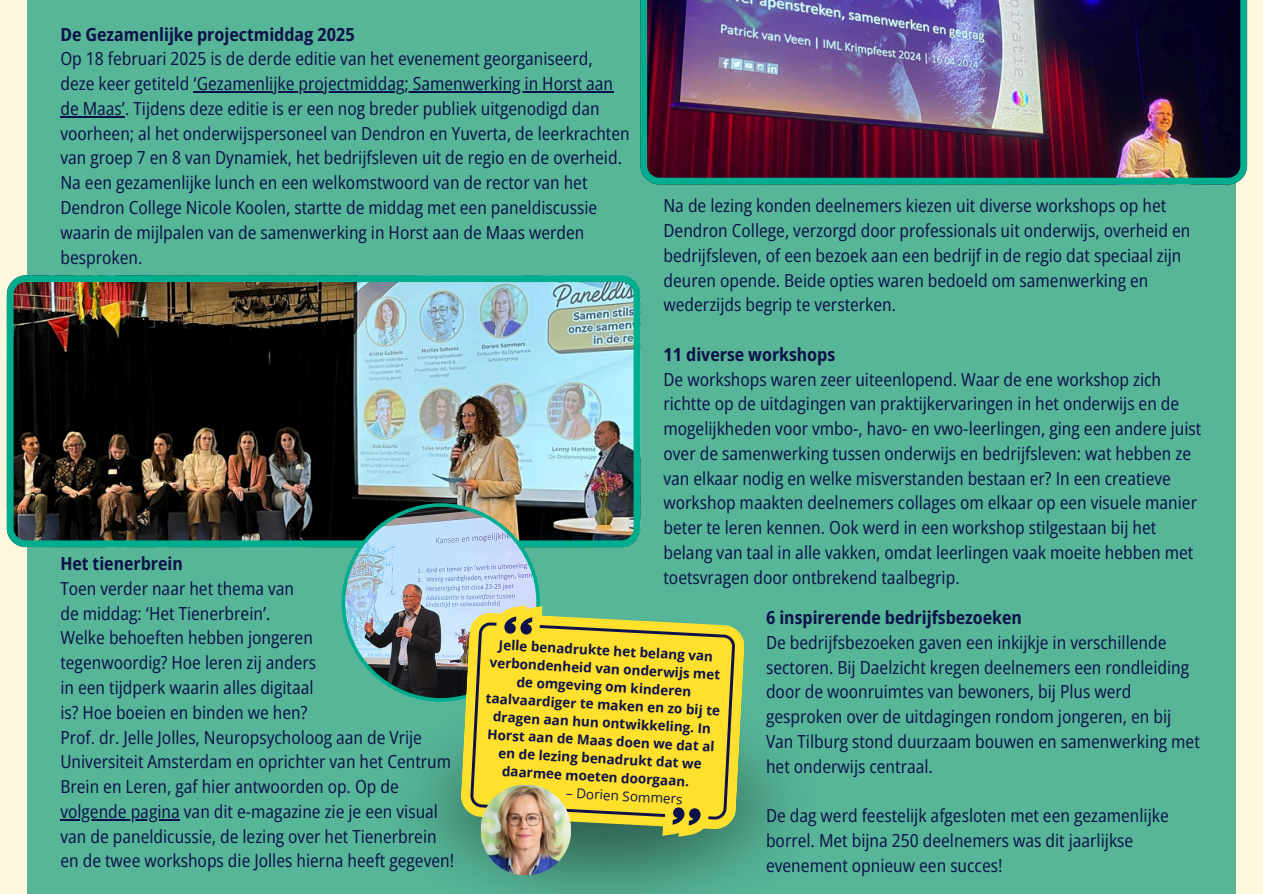
<style>
.page{position:relative;width:1263px;height:894px;background:#fff}
.page>*{position:absolute;margin:0;border:0;box-sizing:border-box;transform-origin:0 0}
.t1{font:semi-condensed 18px/24.8px "Open Sans";color:#0e124a}
.t2{font:700 semi-condensed 18px "Open Sans";color:#0e124a}
.t3{font:700 13.5px/18px "Open Sans";color:#0e124a;text-align:center}
.t4{font:13.5px "Open Sans";color:#0e124a}
.s1{font-weight:700}
</style>
<div class="page">
<div style="left:0;top:0;width:1263px;height:893px;background:#fdf7dd"></div>
<div style="left:27px;top:0;width:1209px;height:893px;background:#57b598"></div>
<hr style="left:193px;top:91px;width:421px;height:1px;background:#0e124a">
<hr style="left:60px;top:116px;width:65px;height:1px;background:#0e124a">
<img style="left:7px;top:275px;width:633px;height:271px">
<hr style="left:60px;top:818px;width:120px;height:1px;background:#0e124a">
<img style="left:428px;top:748px;width:353px;height:145px">
<svg style="left:458px;top:629px;width:288px;height:228px;background:#6aa16a"></svg>
<svg style="left:342px;top:503px;width:393px;height:322px"></svg>
<svg style="left:468px;top:621px;width:207px;height:223px;background:#ead230"></svg>
<img style="left:480px;top:784px;width:91px;height:91px;border-radius:50%">
<img style="left:640px;top:0;width:607px;height:184px">
<h1 class="t1" style="left:60px;top:21px;width:554px"><span class="s1">De Gezamenlijke projectmiddag 2025<br></span>Op 18 februari 2025 is de derde editie van het evenement georganiseerd, deze keer getiteld ‘Gezamenlijke projectmiddag; Samenwerking in Horst aan</h1>
<h1 class="t1" style="left:60px;top:95px;width:571px">de Maas’. Tijdens deze editie is er een nog breder publiek uitgenodigd dan voorheen; al het onderwijspersoneel van Dendron en Yuverta, de leerkrachten van groep 7 en 8 van Dynamiek, het bedrijfsleven uit de regio en de overheid.<br>Na een gezamenlijke lunch en een welkomstwoord van de rector van het Dendron College Nicole Koolen, startte de middag met een paneldiscussie waarin de mijlpalen van de samenwerking in Horst aan de Maas werden besproken.</h1>
<p class="t1" style="left:663px;top:193px;width:528px">Na de lezing konden deelnemers kiezen uit diverse workshops op het Dendron College, verzorgd door professionals uit onderwijs, overheid en bedrijfsleven, of een bezoek aan een bedrijf in de regio dat speciaal zijn deuren opende. Beide opties waren bedoeld om samenwerking en wederzijds begrip te versterken.</p>
<h1 class="t2" style="left:663px;top:341px;width:173px">11 diverse workshops</h1>
<p class="t1" style="left:663px;top:366px;width:539px">De workshops waren zeer uiteenlopend. Waar de ene workshop zich richtte op de uitdagingen van praktijkervaringen in het onderwijs en de mogelijkheden voor vmbo-, havo- en vwo-leerlingen, ging een andere juist over de samenwerking tussen onderwijs en bedrijfsleven: wat hebben ze van elkaar nodig en welke misverstanden bestaan er? In een creatieve workshop maakten deelnemers collages om elkaar op een visuele manier beter te leren kennen. Ook werd in een workshop stilgestaan bij het belang van taal in alle vakken, omdat leerlingen vaak moeite hebben met toetsvragen door ontbrekend taalbegrip.</p>
<p class="t1" style="left:766px;top:604px;width:435px"><span class="s1">6 inspirerende bedrijfsbezoeken<br></span>De bedrijfsbezoeken gaven een inkijkje in verschillende sectoren. Bij Daelzicht kregen deelnemers een rondleiding door de woonruimtes van bewoners, bij Plus werd gesproken over de uitdagingen rondom jongeren, en bij Van Tilburg stond duurzaam bouwen en samenwerking met het onderwijs centraal.</p>
<p class="t1" style="left:766px;top:802px;width:404px">De dag werd feestelijk afgesloten met een gezamenlijke borrel. Met bijna 250 deelnemers was dit jaarlijkse evenement opnieuw een succes!</p>
<p class="t1" style="left:60px;top:550px;width:257px"><span class="s1">Het tienerbrein<br></span>Toen verder naar het thema van de middag: ‘Het Tienerbrein’.<br>Welke behoeften hebben jongeren tegenwoordig? Hoe leren zij anders in een tijdperk waarin alles digitaal is? Hoe boeien en binden we hen?</p>
<p class="t1" style="left:60px;top:724px;width:392px">Prof. dr. Jelle Jolles, Neuropsycholoog aan de Vrije<br>Universiteit Amsterdam en oprichter van het Centrum<br>Brein en Leren, gaf hier antwoorden op. Op de</p>
<h1 class="t1" style="left:60px;top:798px;width:395px">volgende pagina van dit e-magazine zie je een visual van de paneldicussie, de lezing over het Tienerbrein en de twee workshops die Jolles hierna heeft gegeven!</h1>
<p class="t3" style="left:489px;top:634px;width:236px;rotate:3deg">Jelle benadrukte het belang van verbondenheid van onderwijs met de omgeving om kinderen taalvaardiger te maken en zo bij te dragen aan hun ontwikkeling. In<br>Horst aan de Maas doen we dat al en de lezing benadrukt dat we daarmee moeten doorgaan.</p>
<p class="t4" style="left:567px;top:783px;width:118px;rotate:3deg">– Dorien Sommers</p>
</div>
